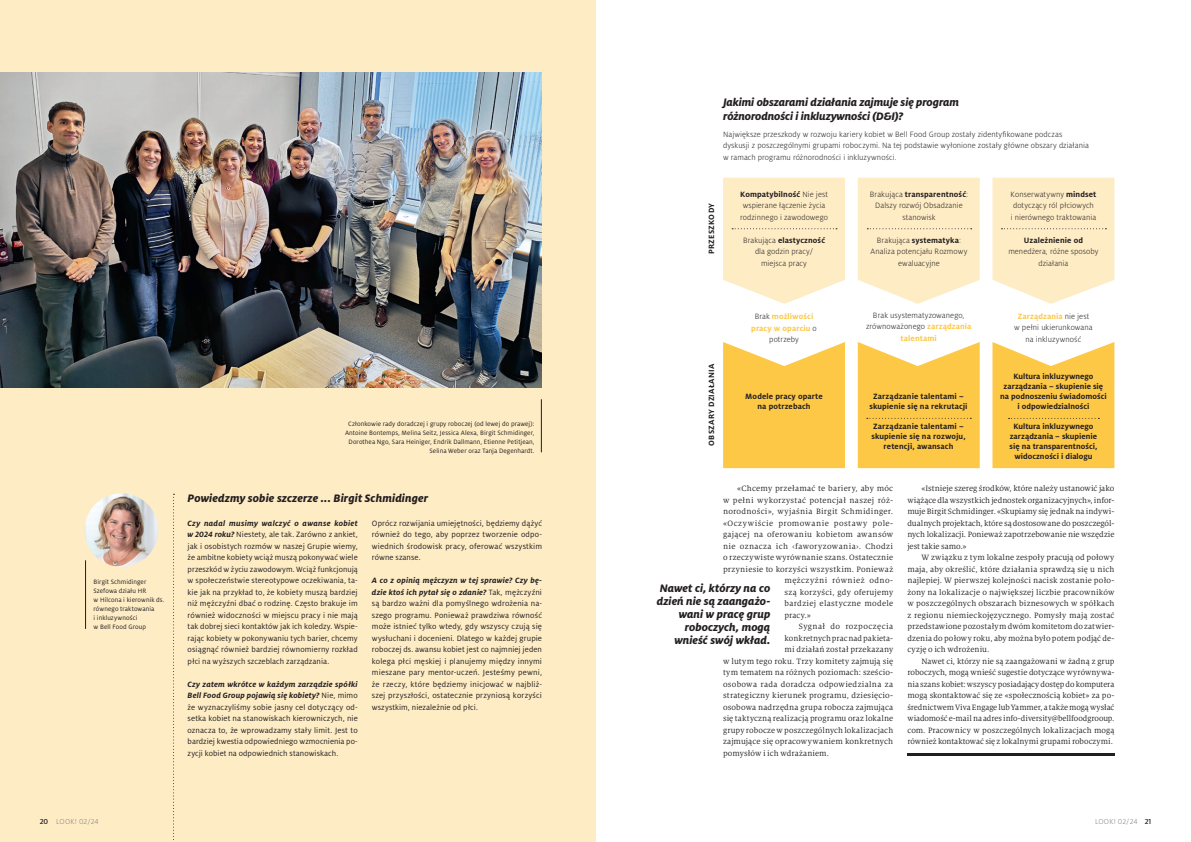
<style>
.page{position:relative;width:1191px;height:842px;background:#fff}
.page>*{position:absolute;margin:0;border:0;box-sizing:border-box;transform-origin:0 0}
.t1{font:italic 800 12px/13px "Milo Pro";letter-spacing:-.005em;color:#231f20;text-align:right}
.t2{font:8.5px/11.5px "Milo Serif Pro";letter-spacing:.02em;color:#231f20;text-align:justify}
.t3{font:8.5px/11.5px "Milo Pro";letter-spacing:.01em;color:#231f20;text-align:justify}
.t4{font:300 8.5px/11.5px "Milo Pro";letter-spacing:.01em;color:#231f20;text-align:center}
.t5{font:700 8.5px/10px "Milo Pro";letter-spacing:.005em;color:#231f20;text-align:center}
.t6{font:8.5px "Milo Serif Pro";letter-spacing:.05em;color:#231f20}
.t7{font:700 8.5px/11.5px "Milo Pro";letter-spacing:.01em;color:#fec847;text-align:center}
.t8{font:8.5px "Milo Serif Pro";letter-spacing:.045em;color:#231f20}
.t9{font:8.5px "Milo Serif Pro";letter-spacing:.055em;color:#231f20}
.t10{font:700 8.5px "Milo Pro";letter-spacing:.03em;color:#231f20}
.t11{font:700 8.5px "Milo Pro";letter-spacing:.04em;color:#231f20}
.t12{font:300 8px "Milo Pro";letter-spacing:.005em;color:#808285}
.t13{font:7px/9px "Milo Pro";letter-spacing:.005em;color:#231f20;text-align:right}
.s1{font-weight:700;font-style:italic}
.s2{font-weight:700}
.s3{font-weight:300;color:#231f20}
.s4{font-weight:700;color:#fec847}
.s5{font-weight:500;color:#231f20}
</style>
<div class="page">
<div style="left:0;top:0;width:595px;height:842px;background:#feecc5"></div>
<img style="left:0;top:72px;width:541px;height:316px">
<img style="left:85px;top:493px;width:73px;height:74px;border-radius:37px">
<svg style="left:723px;top:342px;width:122px;height:126px;background:#fecd58"></svg>
<hr style="left:907px;top:754px;width:207px;height:2px;background:#231f20">
<svg style="left:173px;top:494px;width:1px;height:346px"></svg>
<hr style="left:541px;top:399px;width:1px;height:53px;background:#231f20">
<hr style="left:85px;top:560px;width:1px;height:69px;background:#231f20">
<svg style="left:723px;top:178px;width:122px;height:126px;background:#fdedca"></svg>
<svg style="left:857px;top:178px;width:122px;height:126px;background:#fdedca"></svg>
<svg style="left:992px;top:178px;width:122px;height:126px;background:#fdedca"></svg>
<svg style="left:857px;top:342px;width:122px;height:126px;background:#fdcd59"></svg>
<svg style="left:992px;top:342px;width:122px;height:126px;background:#fdcd59"></svg>
<h1 class="t1" style="left:723px;top:95px;width:237px;line-height:14px;text-align:left">Jakimi obszarami działania zajmuje się program różnorodności i inkluzywności (D&amp;I)?</h1>
<p class="t4" style="left:723px;top:129px;width:367px;text-align:left">Największe przeszkody w rozwoju kariery kobiet w Bell Food Group zostały zidentyfikowane podczas dyskusji z poszczególnymi grupami roboczymi. Na tej podstawie wyłonione zostały główne obszary działania w ramach programu różnorodności i inkluzywności.</p>
<p class="t13" style="left:94px;top:577px;width:72px;text-align:left">Birgit Schmidinger<br>Szefowa działu HR<br>w Hilcona i kierownik ds. równego traktowania<br>i inkluzywności<br>w Bell Food Group</p>
<p class="t13" style="left:345px;top:419px;width:191px">Członkowie rady doradczej i grupy roboczej (od lewej do prawej):<br>Antoine Bontemps, Melina Seitz, Jessica Alexa, Birgit Schmidinger, Dorothea Ngo, Sara Heiniger, Endrik Dallmann, Etienne Petitjean, Selina Weber oraz Tanja Degenhardt.</p>
<h1 class="t1" style="left:188px;top:492px;width:242px">Powiedzmy sobie szczerze ... Birgit Schmidinger</h1>
<p class="t3" style="left:188px;top:517px;width:172px"><span class="s1">Czy nadal musimy walczyć o awanse kobiet w 2024 roku?</span> Niestety, ale tak. Zarówno z ankiet, jak i osobistych rozmów w naszej Grupie wiemy, że ambitne kobiety wciąż muszą pokonywać wiele przeszkód w życiu zawodowym. Wciąż funkcjonują w społeczeństwie stereotypowe oczekiwania, ta&shy;kie jak na przykład to, że kobiety muszą bardziej niż mężczyźni dbać o rodzinę. Często brakuje im również widoczności w miejscu pracy i nie mają tak dobrej sieci kontaktów jak ich koledzy. Wspie&shy;rając kobiety w pokonywaniu tych barier, chcemy osiągnąć również bardziej równomierny rozkład płci na wyższych szczeblach zarządzania.</p>
<p class="t3" style="left:188px;top:678px;width:172px"><span class="s1">Czy zatem wkrótce w każdym zarządzie spółki Bell Food Group pojawią się kobiety?</span> Nie, mimo że wyznaczyliśmy sobie jasny cel dotyczący od&shy;setka kobiet na stanowiskach kierowniczych, nie oznacza to, że wprowadzamy stały limit. Jest to bardziej kwestia odpowiedniego wzmocnienia po&shy;zycji kobiet na odpowiednich stanowiskach.</p>
<p class="t3" style="left:372px;top:517px;width:172px">Oprócz rozwijania umiejętności, będziemy dążyć również do tego, aby poprzez tworzenie odpo&shy;wiednich środowisk pracy, oferować wszystkim równe szanse.</p>
<p class="t3" style="left:372px;top:575px;width:172px"><span class="s1">A co z opinią mężczyzn w tej sprawie? Czy bę&shy;dzie ktoś ich pytał się o zdanie?</span> Tak, mężczyźni są bardzo ważni dla pomyślnego wdrożenia na&shy;szego programu. Ponieważ prawdziwa równość może istnieć tylko wtedy, gdy wszyscy czują się wysłuchani i docenieni. Dlatego w każdej grupie roboczej ds. awansu kobiet jest co najmniej jeden kolega płci męskiej i planujemy między innymi mieszane pary mentor-uczeń. Jesteśmy pewni, że rzeczy, które będziemy inicjować w najbliż&shy;szej przyszłości, ostatecznie przyniosą korzyści wszystkim, niezależnie od płci.</p>
<p class="t11" style="left:706px;top:254px;width:53px;rotate:-90deg">PRZESZKODY</p>
<p class="t10" style="left:706px;top:446px;width:84px;rotate:-90deg">OBSZARY DZIAŁANIA</p>
<p class="t4" style="left:740px;top:188px;width:89px;text-align:left"><span class="s2">Kompatybilność</span> Nie jest wspierane łączenie życia rodzinnego i zawodowego</p>
<p class="t4" style="left:743px;top:234px;width:84px">Brakująca <span class="s2">elastyczność </span>dla godzin pracy/ miejsca pracy</p>
<p class="t4" style="left:870px;top:188px;width:100px">Brakująca <span class="s2">transparentność</span>:<br>Dalszy rozwój Obsadzanie stanowisk</p>
<p class="t4" style="left:870px;top:234px;width:98px">Brakująca <span class="s2">systematyka</span>:<br>Analiza potencjału Rozmowy ewaluacyjne</p>
<p class="t4" style="left:1010px;top:188px;width:87px;text-align:left">Konserwatywny <span class="s2">mindset </span>dotyczący ról płciowych<br>i nierównego traktowania</p>
<p class="t5" style="left:1024px;top:235px;width:61px">Uzależnienie od</p>
<p class="t4" style="left:1008px;top:246px;width:92px">menedżera, różne sposoby działania</p>
<p class="t7" style="left:751px;top:311px;width:67px"><span class="s3">Brak</span> możliwości pracy w oparciu <span class="s3">o potrzeby</span></p>
<p class="t4" style="left:866px;top:309px;width:107px">Brak usystematyzowanego, zrównoważonego <span class="s4">zarządzania talentami</span></p>
<p class="t4" style="left:1014px;top:310px;width:80px"><span class="s4">Zarządzania</span> nie jest w pełni ukierunkowana na inkluzywność</p>
<p class="t5" style="left:745px;top:392px;width:79px">Modele pracy oparte na potrzebach</p>
<p class="t5" style="left:869px;top:392px;width:100px">Zarządzanie talentami – skupienie się na rekrutacji</p>
<p class="t5" style="left:871px;top:422px;width:96px">Zarządzanie talentami – skupienie się na rozwoju, retencji, awansach</p>
<p class="t5" style="left:1000px;top:372px;width:108px">Kultura inkluzywnego zarządzania – skupienie się na podnoszeniu świadomości i odpowiedzialności</p>
<p class="t5" style="left:1009px;top:422px;width:89px">Kultura inkluzywnego zarządzania – skupienie się na transparentności, widoczności i dialogu</p>
<p class="t2" style="left:737px;top:483px;width:157px">«Chcemy przełamać te bariery, aby móc</p>
<p class="t2" style="left:723px;top:494px;width:172px">w pełni wykorzystać potencjał naszej róż-</p>
<p class="t2" style="left:723px;top:506px;width:172px">norodności», wyjaśnia Birgit Schmidinger.</p>
<p class="t6" style="left:723px;top:518px;width:172px">«Oczywiście promowanie postawy pole-</p>
<p class="t2" style="left:723px;top:529px;width:172px">gającej na oferowaniu kobietom awansów</p>
<p class="t8" style="left:723px;top:541px;width:172px">nie oznacza ich ‹faworyzowania›. Chodzi</p>
<p class="t2" style="left:723px;top:552px;width:172px">o rzeczywiste wyrównanie szans. Ostatecznie</p>
<p class="t2" style="left:723px;top:563px;width:172px">przyniesie to korzyści wszystkim. Ponieważ</p>
<p class="t9" style="left:784px;top:576px;width:110px">mężczyźni również odno-</p>
<p class="t2" style="left:784px;top:586px;width:110px">szą korzyści, gdy oferujemy</p>
<p class="t2" style="left:784px;top:598px;width:110px">bardziej elastyczne modele</p>
<p class="t2" style="left:784px;top:609px;width:28px">pracy.»</p>
<p class="t6" style="left:798px;top:622px;width:96px">Sygnał do rozpoczęcia</p>
<p class="t2" style="left:784px;top:632px;width:110px">konkretnych prac nad pakieta-</p>
<p class="t2" style="left:784px;top:644px;width:110px">mi działań został przekazany</p>
<p class="t2" style="left:723px;top:655px;width:172px">w lutym tego roku. Trzy komitety zajmują się</p>
<p class="t2" style="left:723px;top:667px;width:172px">tym tematem na różnych poziomach: sześcio-</p>
<p class="t2" style="left:723px;top:678px;width:172px">osobowa rada doradcza odpowiedzialna za</p>
<p class="t2" style="left:723px;top:690px;width:172px">strategiczny kierunek programu, dziesięcio-</p>
<p class="t2" style="left:723px;top:701px;width:172px">osobowa nadrzędna grupa robocza zajmująca</p>
<p class="t2" style="left:723px;top:713px;width:172px">się taktyczną realizacją programu oraz lokalne</p>
<p class="t2" style="left:723px;top:724px;width:172px">grupy robocze w poszczególnych lokalizacjach</p>
<p class="t2" style="left:723px;top:736px;width:172px">zajmujące się opracowywaniem konkretnych</p>
<p class="t2" style="left:723px;top:747px;width:107px">pomysłów i ich wdrażaniem.</p>
<h1 class="t1" style="left:657px;top:581px;width:115px">Nawet ci, którzy na co dzień nie są zaangażo&shy;wani w pracę grup roboczych, mogą wnieść swój wkład.</h1>
<p class="t2" style="left:907px;top:483px;width:208px;text-indent:14px">«Istnieje szereg środków, które należy ustanowić jako wiążące dla wszystkich jednostek organizacyjnych», infor&shy;muje Birgit Schmidinger. «Skupiamy się jednak na indywi&shy;dualnych projektach, które są dostosowane do poszczegól&shy;nych lokalizacji. Ponieważ zapotrzebowanie nie wszędzie jest takie samo.»</p>
<p class="t2" style="left:907px;top:552px;width:208px;text-indent:14px">W związku z tym lokalne zespoły pracują od połowy maja, aby określić, które działania sprawdzą się u nich najlepiej. W pierwszej kolejności nacisk zostanie poło&shy;żony na lokalizacje o największej liczbie pracowników w poszczególnych obszarach biznesowych w spółkach z regionu niemieckojęzycznego. Pomysły mają zostać przedstawione pozostałym dwóm komitetom do zatwier&shy;dzenia do połowy roku, aby można było potem podjąć de&shy;cyzję o ich wdrożeniu.</p>
<p class="t2" style="left:907px;top:655px;width:208px;text-indent:14px">Nawet ci, którzy nie są zaangażowani w żadną z grup roboczych, mogą wnieść sugestie dotyczące wyrównywa&shy;nia szans kobiet: wszyscy posiadający dostęp do komputera mogą skontaktować się ze «społecznością kobiet» za po&shy;średnictwem Viva Engage lub Yammer, a także mogą wysłać wiadomość e-mail na adres info-diversity@bellfoodgrooup. com. Pracownicy w poszczególnych lokalizacjach mogą również kontaktować się z lokalnymi grupami roboczymi.</p>
<p class="t12" style="left:40px;top:817px;width:61px"><span class="s5">20</span> LOOK! 02/24</p>
<p class="t12" style="left:1095px;top:817px;width:58px">LOOK! 02/24 <span class="s5">21</span></p>
</div>
